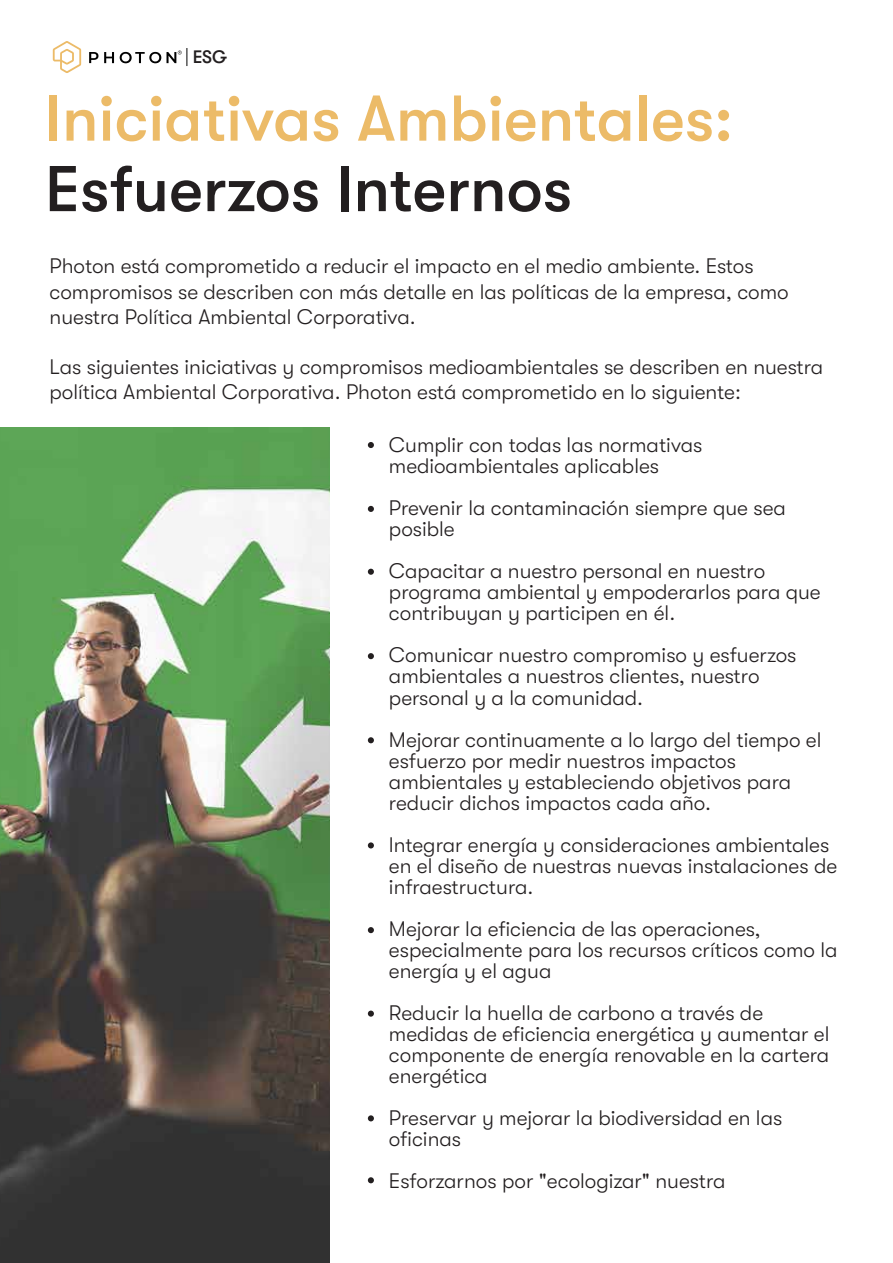
<style>
.page{position:relative;width:893px;height:1263px;background:#fff}
.page>*{position:absolute;margin:0;border:0;box-sizing:border-box;transform-origin:0 0}
.t1{font:500 64.5px "GT Walsheim";color:#ecbb68}
.t2{font:500 64.5px "GT Walsheim";color:#231f20}
.t3{font:300 21px/21px "GT Walsheim";color:#231f20}
.t4{font:500 18px "GT Walsheim";color:#231f20}
</style>
<div class="page">
<img style="left:0;top:427px;width:330px;height:836px">
<svg style="left:368px;top:442px;width:6px;height:6px"></svg>
<svg style="left:368px;top:506px;width:6px;height:6px"></svg>
<svg style="left:368px;top:569px;width:6px;height:6px"></svg>
<svg style="left:368px;top:653px;width:6px;height:6px"></svg>
<svg style="left:368px;top:737px;width:6px;height:6px"></svg>
<svg style="left:368px;top:842px;width:6px;height:6px"></svg>
<svg style="left:368px;top:927px;width:6px;height:6px"></svg>
<div style="left:368px;top:1010px;width:6px;height:7px;background:#231f20;border-radius:50%"></div>
<svg style="left:368px;top:1115px;width:6px;height:6px"></svg>
<svg style="left:368px;top:1177px;width:6px;height:6px"></svg>
<svg style="left:53px;top:41px;width:28px;height:32px"></svg>
<svg style="left:89px;top:52px;width:9px;height:11px"></svg>
<svg style="left:104px;top:52px;width:10px;height:11px"></svg>
<svg style="left:120px;top:48px;width:68px;height:18px"></svg>
<p class="t4" style="left:193px;top:47px;width:36px">ESG</p>
<h1 class="t1" style="left:45px;top:82px;width:689px">Iniciativas Ambientales:</h1>
<h1 class="t2" style="left:45px;top:153px;width:529px">Esfuerzos Internos</h1>
<p class="t3" style="left:50px;top:254px;width:741px;line-height:25.2px">Photon está comprometido a reducir el impacto en el medio ambiente. Estos compromisos se describen con más detalle en las políticas de la empresa, como nuestra Política Ambiental Corporativa.</p>
<p class="t3" style="left:50px;top:355px;width:775px;line-height:25.2px">Las siguientes iniciativas y compromisos medioambientales se describen en nuestra política Ambiental Corporativa. Photon está comprometido en lo siguiente:</p>
<p class="t3" style="left:389px;top:435px;width:315px">Cumplir con todas las normativas medioambientales aplicables</p>
<p class="t3" style="left:389px;top:498px;width:398px">Prevenir la contaminación siempre que sea posible</p>
<p class="t3" style="left:389px;top:561px;width:433px">Capacitar a nuestro personal en nuestro programa ambiental y empoderarlos para que contribuyan y participen en él.</p>
<p class="t3" style="left:389px;top:645px;width:409px">Comunicar nuestro compromiso y esfuerzos ambientales a nuestros clientes, nuestro personal y a la comunidad.</p>
<p class="t3" style="left:389px;top:729px;width:434px">Mejorar continuamente a lo largo del tiempo el esfuerzo por medir nuestros impactos ambientales y estableciendo objetivos para reducir dichos impactos cada año.</p>
<p class="t3" style="left:389px;top:834px;width:450px">Integrar energía y consideraciones ambientales en el diseño de nuestras nuevas instalaciones de infraestructura.</p>
<p class="t3" style="left:389px;top:918px;width:450px">Mejorar la eficiencia de las operaciones, especialmente para los recursos críticos como la energía y el agua</p>
<p class="t3" style="left:389px;top:1002px;width:442px">Reducir la huella de carbono a través de medidas de eficiencia energética y aumentar el componente de energía renovable en la cartera energética</p>
<p class="t3" style="left:389px;top:1107px;width:395px">Preservar y mejorar la biodiversidad en las oficinas</p>
<p class="t3" style="left:389px;top:1170px;width:338px">Esforzarnos por "ecologizar" nuestra</p>
</div>
